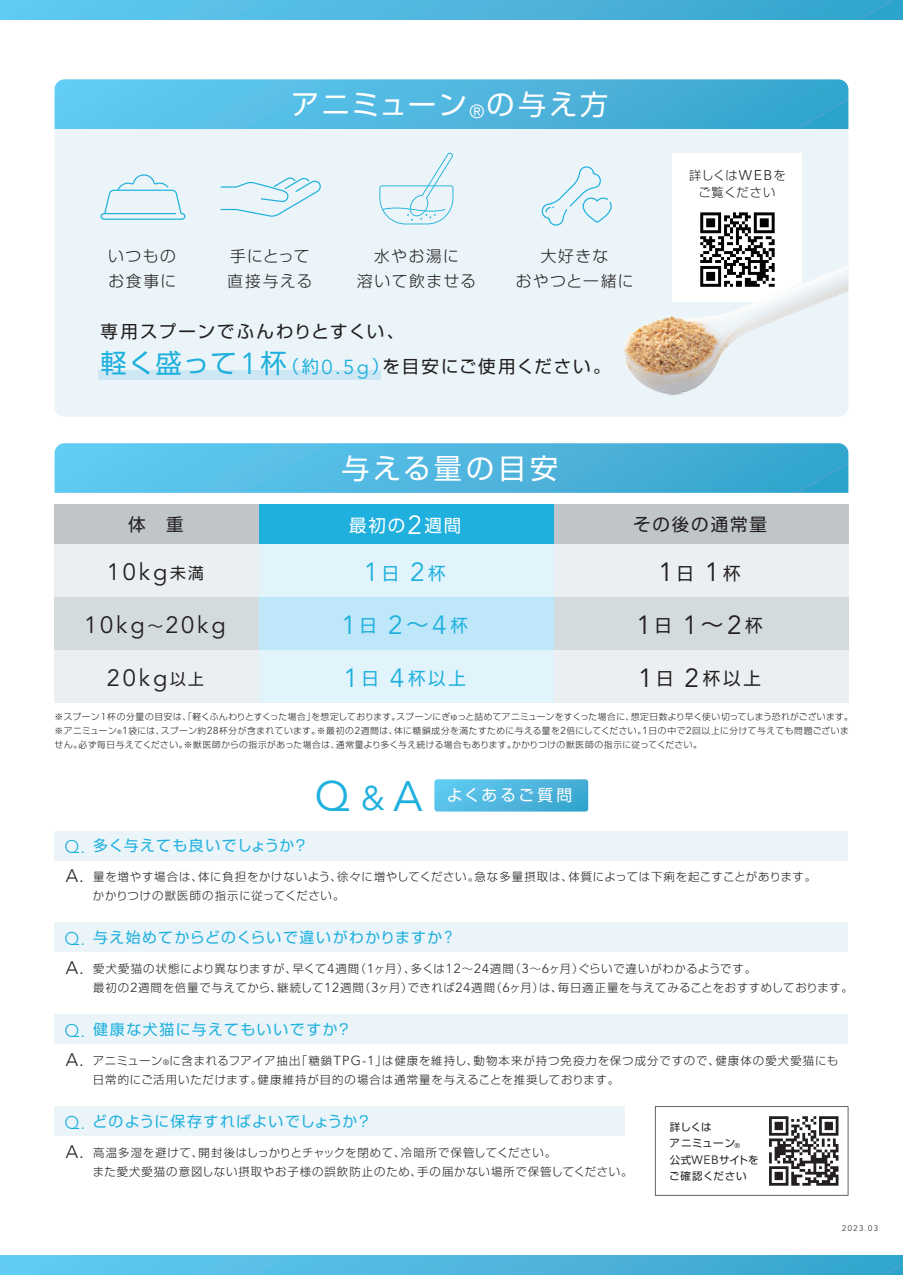
<style>
.page{position:relative;width:903px;height:1275px;background:#fff}
.page>*{position:absolute;margin:0;border:0;box-sizing:border-box;transform-origin:0 0}
.t1{font:42.18px "Avenir";color:#1fb0de}
.t2{font:28px "Shin Go Pr 5";letter-spacing:.105em;color:#fff}
.t3{font:28px "Shin Go Pr 5";letter-spacing:.14em;color:#fff}
.t4{font:26.07px "Avenir";color:#1fb0de}
.t5{font:26.07px/52.9px "Avenir";color:#231f20;text-align:center}
.t6{font:23.62px "Avenir";letter-spacing:.12em;color:#231f20}
.t7{font:300 18.03px "Avenir";color:#231f20}
.t8{font:300 18.03px "Avenir";color:#1fb0de}
.t9{font:17.5px/35px "Shin Go Pr 5";letter-spacing:.11em;color:#231f20}
.t10{font:17.5px "Shin Go Pr 5";color:#fff}
.t11{font:17.5px "Shin Go Pr 5";color:#1fb0de}
.t12{font:300 15.75px/24.5px "Shin Go Pr 5";letter-spacing:.095em;color:#231f20;text-align:center}
.t13{font:300 15.75px/24.5px "Shin Go Pr 5";letter-spacing:.065em;color:#231f20}
.t14{font:15.75px "Shin Go Pr 5";letter-spacing:.17em;color:#fff}
.t15{font:14.88px "Shin Go Pr 5";letter-spacing:.09em;color:#1fb0de}
.t16{font:14.88px "Shin Go Pr 5";letter-spacing:.06em;color:#1fb0de}
.t17{font:300 12.25px/17.5px "Shin Go Pr 5";letter-spacing:.02em;color:#231f20;text-align:center}
.t18{font:300 11.38px/19.2px "Shin Go Pr 5";letter-spacing:.07em;color:#231f20}
.t19{font:10.5px/16.6px "Shin Go Pr 5";letter-spacing:.035em;color:#231f20}
.t20{font:300 8.75px/14px "Shin Go Pr 5";letter-spacing:.05em;color:#231f20}
.t21{font:300 8.05px "Avenir";letter-spacing:.175em;color:#231f20}
.s1{font-size:26.25px;color:#1fb0de}
.s2{font-family:"Avenir";font-size:30.1px;color:#1fb0de}
.s3{color:#1fb0de}
.s4{font-family:"Avenir";font-size:20.12px;color:#1fb0de}
.s5{font-family:"Avenir";font-size:14.17px}
.s6{font-family:"Shin Go Pr 5";font-size:15.75px}
.s7{font-family:"Avenir";font-size:26.07px}
.s8{font-family:"Shin Go Pr 5";font-size:17.5px}
.s9{font-family:"Shin Go Pr 5";font-size:22.75px}
.s10{font-family:"Avenir";font-size:5.95px}
.s11{font-family:"Avenir";font-size:10.15px}
.s12{font-size:33.77px}
.s13{font-family:"Avenir";font-weight:300;font-size:18.03px}
.s14{font-family:"Avenir";font-size:17.15px}
.s15{font-family:"Avenir";font-size:13.12px}
.s16{font-family:"Avenir";font-size:18.03px}
.s17{font-family:"Avenir";font-size:7.7px}
.s18{font-family:"Avenir";font-size:12.08px}
</style>
<div class="page">
<div style="left:0;top:0;width:903px;height:20px;background:linear-gradient(to right,#63caf2,#35a3cc)"></div>
<div style="left:0;top:1255px;width:903px;height:20px;background:linear-gradient(to right,#64cbf3,#38a4cd)"></div>
<div style="left:55px;top:129px;width:793px;height:288px;background:#ebf5f9"></div>
<svg style="left:55px;top:79px;width:793px;height:50px;background:#4eb7df"></svg>
<svg style="left:55px;top:443px;width:793px;height:50px;background:#4eb7df"></svg>
<div style="left:259px;top:544px;width:294px;height:53px;background:#e1f4fc"></div>
<div style="left:259px;top:597px;width:294px;height:53px;background:#bee7fa"></div>
<div style="left:259px;top:650px;width:294px;height:53px;background:#e1f4fc"></div>
<div style="left:553px;top:544px;width:295px;height:53px;background:#ebeff1"></div>
<div style="left:553px;top:597px;width:295px;height:53px;background:#d4dbdf"></div>
<div style="left:553px;top:650px;width:295px;height:53px;background:#ebeff1"></div>
<div style="left:553px;top:504px;width:295px;height:40px;background:#c0c5c9"></div>
<div style="left:259px;top:504px;width:294px;height:40px;background:#1fb0de"></div>
<div style="left:673px;top:153px;width:129px;height:149px;background:#fff"></div>
<svg style="left:541px;top:166px;width:71px;height:60px;background:#dbeff6"></svg>
<svg style="left:220px;top:176px;width:103px;height:42px;background:#d9eff6"></svg>
<svg style="left:100px;top:174px;width:86px;height:46px;background:#d5edf6"></svg>
<svg style="left:379px;top:153px;width:74px;height:71px;background:#dceff6"></svg>
<div style="left:55px;top:504px;width:204px;height:40px;background:#c0c5c9"></div>
<div style="left:55px;top:544px;width:204px;height:53px;background:#ebeff1"></div>
<div style="left:55px;top:597px;width:204px;height:53px;background:#d4dbdf"></div>
<div style="left:55px;top:650px;width:204px;height:53px;background:#ebeff1"></div>
<svg style="left:434px;top:779px;width:154px;height:33px;background:#52b9e0"></svg>
<div style="left:55px;top:922px;width:793px;height:30px;background:#ebf5f9"></div>
<div style="left:55px;top:1014px;width:793px;height:30px;background:#ebf5f9"></div>
<div style="left:55px;top:831px;width:793px;height:30px;background:#ebf5f9"></div>
<div style="left:55px;top:1106px;width:570px;height:30px;background:#ebf5f9"></div>
<div style="left:98px;top:370px;width:283px;height:10px;background:#cde7f5"></div>
<img style="left:615px;top:259px;width:233px;height:141px">
<svg style="left:655px;top:1106px;width:193px;height:90px"></svg>
<svg style="left:700px;top:212px;width:75px;height:75px"></svg>
<h2 class="t2" style="left:291px;top:82px;width:318px">アニミューン<sub>®</sub>の与え方</h2>
<h3 class="t12" style="left:108px;top:242px;width:70px;text-align:left">いつものお食事に</h3>
<h3 class="t12" style="left:357px;top:242px;width:121px">水やお湯に<br>溶いて飲ませる</h3>
<h3 class="t13" style="left:228px;top:242px;width:86px">手にとって直接与える</h3>
<h3 class="t12" style="left:516px;top:242px;width:119px">大好きな<br>おやつと一緒に</h3>
<h3 class="t9" style="left:101px;top:313px;width:511px">専用スプーンでふんわりとすくい、<br><span class="s1">軽く盛って</span><span class="s2">1</span><span class="s1">杯</span><span class="s3">（約</span><span class="s4">0.5g</span><span class="s3">）</span>を目安にご使用ください。</h3>
<h2 class="t3" style="left:341px;top:445px;width:218px">与える量の目安</h2>
<p class="t17" style="left:689px;top:165px;width:98px">詳しくは<span class="s5">WEB</span>をご覧ください</p>
<h3 class="t9" style="left:128px;top:506px;width:57px">体　重</h3>
<h3 class="t6" style="left:107px;top:554px;width:99px">10kg<span class="s6">未満</span></h3>
<h3 class="t6" style="left:84px;top:607px;width:143px">10kg<span class="s6">～</span>20kg</h3>
<h3 class="t6" style="left:107px;top:660px;width:99px">20kg<span class="s6">以上</span></h3>
<h3 class="t10" style="left:349px;top:511px;width:114px">最初の<span class="s7">2</span>週間</h3>
<h3 class="t9" style="left:633px;top:506px;width:136px">その後の通常量</h3>
<h3 class="t4" style="left:364px;top:552px;width:84px">1<span class="s8">日</span> 2<span class="s8">杯</span></h3>
<h3 class="t5" style="left:636px;top:546px;width:128px">1<span class="s8">日</span> 1<span class="s8">杯<br></span>1<span class="s8">日</span> 1<span class="s9">～</span>2<span class="s8">杯</span></h3>
<h3 class="t11" style="left:343px;top:664px;width:124px"><span class="s7">1</span>日 <span class="s7">4</span>杯以上</h3>
<h3 class="t9" style="left:638px;top:660px;width:124px"><span class="s7">1</span>日 <span class="s7">2</span>杯以上</h3>
<h3 class="t4" style="left:342px;top:605px;width:128px">1<span class="s8">日</span> 2<span class="s9">～</span>4<span class="s8">杯</span></h3>
<p class="t20" style="left:55px;top:708px;width:800px">※スプーン１杯の分量の目安は、「軽くふんわりとすくった場合」を想定しております。スプーンにぎゅっと詰めてアニミューンをすくった場合に、想定日数より早く使い切ってしまう恐れがございます。※アニミューン<span class="s10">®</span><span class="s11">1</span>袋には、スプーン約<span class="s11">28</span>杯分が含まれています。※最初の<span class="s11">2</span>週間は、体に糖鎖成分を満たすために与える量を<span class="s11">2</span>倍にしてください。<span class="s11">1</span>日の中で<span class="s11">2</span>回以上に分けて与えても問題ございません。必ず毎日与えてください。※獣医師からの指示があった場合は、通常量より多く与え続ける場合もあります。かかりつけの獣医師の指示に従ってください。</p>
<h1 class="t1" style="left:315px;top:765px;width:109px">Q<span class="s12">&amp;</span>A</h1>
<h3 class="t14" style="left:447px;top:782px;width:127px">よくあるご質問</h3>
<h3 class="t8" style="left:65px;top:833px;width:22px">Q.</h3>
<h3 class="t7" style="left:66px;top:862px;width:19px">A.</h3>
<h3 class="t16" style="left:93px;top:833px;width:216px">多く与えても良いでしょうか？</h3>
<p class="t18" style="left:93px;top:866px;width:725px">量を増やす場合は、体に負担をかけないよう、徐々に増やしてください。急な多量摂取は、体質によっては下痢を起こすことがあります。かかりつけの獣医師の指示に従ってください。</p>
<h3 class="t15" style="left:65px;top:925px;width:389px"><span class="s13">Q.</span> 与え始めてからどのくらいで違いがわかりますか<span class="s14">?</span></h3>
<p class="t18" style="left:93px;top:958px;width:761px">愛犬愛猫の状態により異なりますが、早くて<span class="s15">4</span>週間（<span class="s15">1</span>ヶ月）、多くは<span class="s15">12</span>～<span class="s15">24</span>週間（<span class="s15">3</span>～<span class="s15">6</span>ヶ月）ぐらいで違いがわかるようです。<br>最初の<span class="s15">2</span>週間を倍量で与えてから、継続して<span class="s15">12</span>週間（<span class="s15">3</span>ヶ月）できれば<span class="s15">24</span>週間（<span class="s15">6</span>ヶ月）は、毎日適正量を与えてみることをおすすめしております。</p>
<h3 class="t7" style="left:66px;top:954px;width:19px">A.</h3>
<h3 class="t15" style="left:65px;top:1017px;width:288px"><span class="s13">Q.</span> 健康な犬猫に与えてもいいですか？</h3>
<p class="t18" style="left:93px;top:1050px;width:747px;text-indent:-27px"><span class="s16">A.</span> アニミューン<span class="s17">®</span>に含まれるフアイア抽出「糖鎖<span class="s15">TPG-1</span>」は健康を維持し、動物本来が持つ免疫力を保つ成分ですので、健康体の愛犬愛猫にも日常的にご活用いただけます。健康維持が目的の場合は通常量を与えることを推奨しております。</p>
<h3 class="t8" style="left:65px;top:1109px;width:22px">Q.</h3>
<h3 class="t7" style="left:66px;top:1138px;width:19px">A.</h3>
<h3 class="t15" style="left:92px;top:1109px;width:280px">どのように保存すればよいでしょうか？</h3>
<p class="t18" style="left:93px;top:1141px;width:541px">高温多湿を避けて、開封後はしっかりとチャックを閉めて、冷暗所で保管してください。<br>また愛犬愛猫の意図しない摂取やお子様の誤飲防止のため、手の届かない場所で保管してください。</p>
<p class="t19" style="left:669px;top:1117px;width:91px">詳しくは<br>アニミューン<sub>®<br></sub>公式<span class="s18">WEB</span>サイトをご確認ください</p>
<p class="t21" style="left:842px;top:1222px;width:37px">2023.03</p>
</div>
